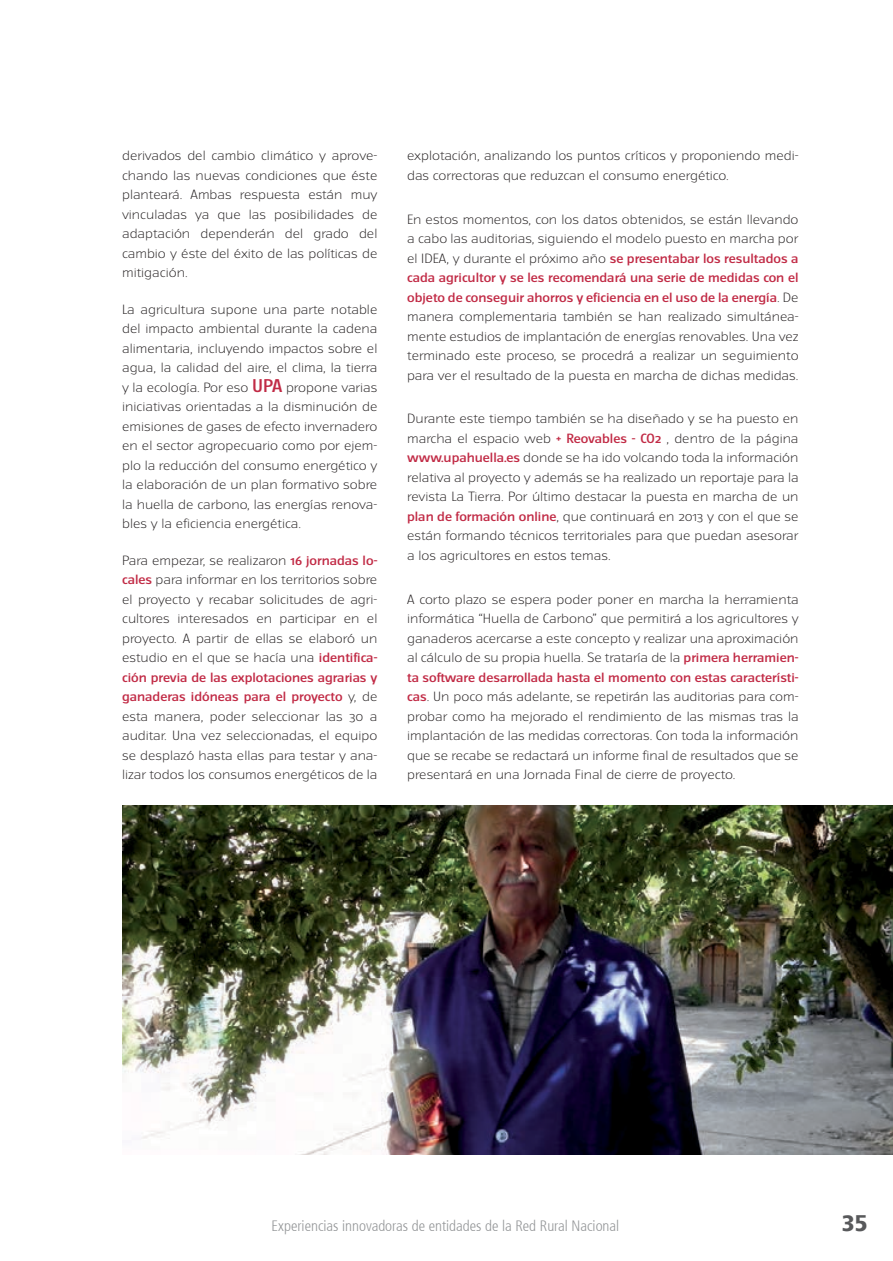
<style>
.page{position:relative;width:893px;height:1261px;background:#fff}
.page>*{position:absolute;margin:0;border:0;box-sizing:border-box;transform-origin:0 0}
.t1{font:900 condensed 22.5px "Frutiger 77";color:#58595b;scale:1.1 1}
.t2{font:300 condensed 15px "Frutiger 47";color:#949698}
.t3{font:300 12px/19.5px "Turmino";color:#231f20;text-align:justify;scale:1.1 1}
.s1{font-weight:500;font-size:16.5px;color:#c12a45}
.s2{font-weight:500;color:#c12a45}
</style>
<div class="page">
<img style="left:122px;top:806px;width:770px;height:348px">
<p class="t3" style="left:122px;top:146px;width:233px">derivados del cambio climático y aprove&shy;chando las nuevas condiciones que éste planteará. Ambas respuesta están muy vinculadas ya que las posibilidades de adaptación dependerán del grado del cambio y éste del éxito de las políticas de mitigación.</p>
<p class="t3" style="left:122px;top:300px;width:233px">La agricultura supone una parte notable del impacto ambiental durante la cadena alimentaria, incluyendo impactos sobre el agua, la calidad del aire, el clima, la tierra y la ecología. Por eso <span class="s1">UPA</span> propone varias iniciativas orientadas a la disminución de emisiones de gases de efecto invernadero en el sector agropecuario como por ejem&shy;plo la reducción del consumo energético y la elaboración de un plan formativo sobre la huella de carbono, las energías renova&shy;bles y la eficiencia energética.</p>
<p class="t3" style="left:122px;top:551px;width:233px">Para empezar, se realizaron <span class="s2">16 jornadas lo&shy;cales</span> para informar en los territorios sobre el proyecto y recabar solicitudes de agri&shy;cultores interesados en participar en el proyecto. A partir de ellas se elaboró un estudio en el que se hacía una <span class="s2">identifica&shy;ción previa de las explotaciones agrarias y ganaderas idóneas para el proyecto</span> y, de esta manera, poder seleccionar las 30 a auditar. Una vez seleccionadas, el equipo se desplazó hasta ellas para testar y ana&shy;lizar todos los consumos energéticos de la</p>
<p class="t3" style="left:407px;top:146px;width:357px">explotación, analizando los puntos críticos y proponiendo medi&shy;das correctoras que reduzcan el consumo energético.</p>
<p class="t3" style="left:407px;top:209px;width:357px">En estos momentos, con los datos obtenidos, se están llevando a cabo las auditorias, siguiendo el modelo puesto en marcha por el IDEA, y durante el próximo año <span class="s2">se presentabar los resultados a cada agricultor y se les recomendará una serie de medidas con el objeto de conseguir ahorros y eficiencia en el uso de la energía</span>. De manera complementaria también se han realizado simultánea&shy;mente estudios de implantación de energías renovables. Una vez terminado este proceso, se procedrá a realizar un seguimiento para ver el resultado de la puesta en marcha de dichas medidas.</p>
<p class="t3" style="left:407px;top:409px;width:357px">Durante este tiempo también se ha diseñado y se ha puesto en marcha el espacio web <span class="s2">+ Reovables - CO2</span> , dentro de la página <span class="s2">www.upahuella.es</span> donde se ha ido volcando toda la información relativa al proyecto y además se ha realizado un reportaje para la revista La Tierra. Por último destacar la puesta en marcha de un <span class="s2">plan de formación online</span>, que continuará en 2013 y con el que se están formando técnicos territoriales para que puedan asesorar a los agricultores en estos temas.</p>
<p class="t3" style="left:407px;top:589px;width:357px">A corto plazo se espera poder poner en marcha la herramienta informática “Huella de Carbono” que permitirá a los agricultores y ganaderos acercarse a este concepto y realizar una aproximación al cálculo de su propia huella. Se trataría de la <span class="s2">primera herramien&shy;ta software desarrollada hasta el momento con estas característi&shy;cas</span>. Un poco más adelante, se repetirán las auditorias para com&shy;probar como ha mejorado el rendimiento de las mismas tras la implantación de las medidas correctoras. Con toda la información que se recabe se redactará un informe final de resultados que se presentará en una Jornada Final de cierre de proyecto.</p>
<p class="t2" style="left:271px;top:1217px;width:349px">Experiencias innovadoras de entidades de la Red Rural Nacional</p>
<h1 class="t1" style="left:841px;top:1209px;width:25px">35</h1>
</div>
